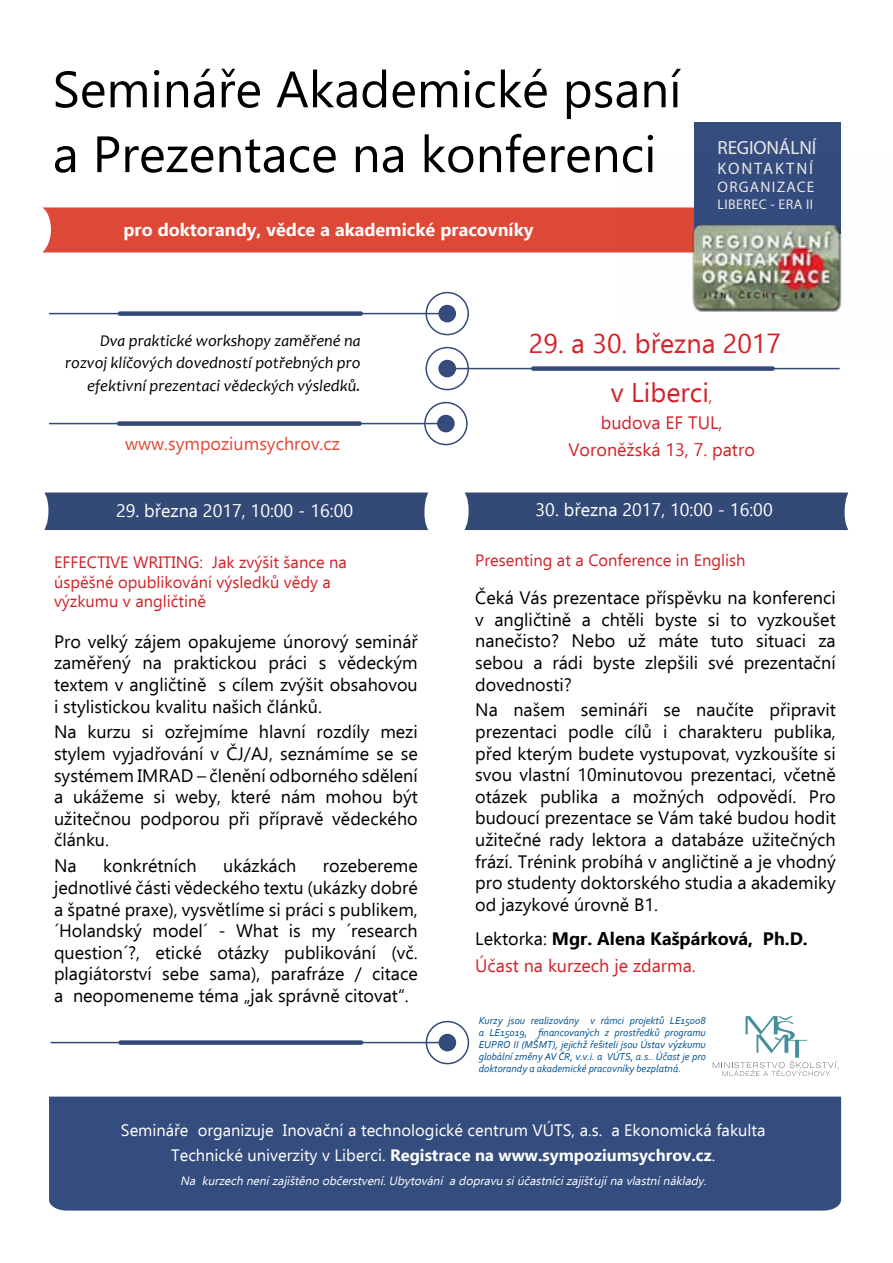
<style>
.page{position:relative;width:893px;height:1263px;background:#fff}
.page>*{position:absolute;margin:0;border:0;box-sizing:border-box;transform-origin:0 0}
.t1{font:51px/64.8px "Ebrima";color:#000}
.t2{font:27px/48.3px "Ebrima";color:#d2232a;text-align:center}
.t3{font:22.5px "Myriad Pro";letter-spacing:-.01em;color:#e6e7e8}
.t4{font:19.2px "Myriad Pro";letter-spacing:-.01em;color:#e6e7e8}
.t5{font:18px/21.6px "Ebrima";color:#000;text-align:justify}
.t6{font:18px/27px "Ebrima";color:#d2232a;text-align:center}
.t7{font:18px "Ebrima";color:#fff}
.t8{font:700 18px "Ebrima";color:#fff}
.t9{font:700 18px "Ebrima";color:#000}
.t10{font:18px "Ebrima";color:#e14a37}
.t11{font:16.65px "Myriad Pro";letter-spacing:.11em;color:#e6e7e8}
.t12{font:16.5px/25.5px "Ebrima";color:#fff;text-align:center}
.t13{font:16.5px/19.5px "Ebrima";color:#d2232a}
.t14{font:italic 16.5px/22.5px "Candara";color:#000;text-align:right}
.t15{font:15.3px "Myriad Pro";letter-spacing:.08em;color:#e6e7e8}
.t16{font:14.1px "Myriad Pro";letter-spacing:.025em;color:#e6e7e8}
.t17{font:italic 12px "Ebrima";color:#fff}
.t18{font:italic 10.5px/12px "Corbel";color:#005293;text-align:justify}
.s1{font-size:16.5px}
.s2{font-weight:400}
.s3{font-weight:700}
</style>
<div class="page">
<div style="left:42px;top:207px;width:170px;height:45px;background:#de4836"></div>
<div style="left:439px;top:361px;width:16px;height:16px;background:#354c7e;border-radius:50%"></div>
<div style="left:438px;top:360px;width:18px;height:17px;border:2px solid #334a77;border-radius:50%"></div>
<div style="left:425px;top:347px;width:44px;height:43px;border:2px solid #334a77;border-radius:50%"></div>
<hr style="left:49px;top:313px;width:398px;height:1px;background:#334a77">
<div style="left:120px;top:311px;width:241px;height:5px;background:#334a77"></div>
<div style="left:438px;top:415px;width:16px;height:17px;background:#354c7e;border-radius:50%"></div>
<div style="left:437px;top:415px;width:18px;height:17px;border:2px solid #334a77;border-radius:50%"></div>
<div style="left:424px;top:402px;width:44px;height:43px;border:2px solid #334a77;border-radius:50%"></div>
<hr style="left:49px;top:423px;width:397px;height:1px;background:#334a77">
<div style="left:119px;top:421px;width:241px;height:5px;background:#334a77"></div>
<div style="left:439px;top:1034px;width:16px;height:17px;background:#354c7e;border-radius:50%"></div>
<div style="left:439px;top:1034px;width:17px;height:17px;border:2px solid #334a77;border-radius:50%"></div>
<div style="left:426px;top:1021px;width:43px;height:43px;border:2px solid #334a77;border-radius:50%"></div>
<hr style="left:51px;top:1042px;width:396px;height:1px;background:#334a77">
<div style="left:121px;top:1040px;width:240px;height:5px;background:#334a77"></div>
<div style="left:49px;top:1096px;width:792px;height:114px;background:#354c7e"></div>
<div style="left:44px;top:492px;width:384px;height:38px;background:#334a77"></div>
<div style="left:464px;top:492px;width:384px;height:38px;background:#334a77"></div>
<div style="left:694px;top:122px;width:147px;height:111px;background:#354c7e"></div>
<img style="left:212px;top:207px;width:630px;height:166px">
<svg style="left:713px;top:1016px;width:126px;height:60px"></svg>
<h1 class="t1" style="left:53px;top:56px;width:630px">Semináře Akademické psaní a Prezentace na konferenci</h1>
<p class="t8" style="left:123px;top:216px;width:412px">pro doktorandy, vědce a akademické pracovníky</p>
<p class="t4" style="left:718px;top:135px;width:100px">REGIONÁLNÍ</p>
<p class="t11" style="left:718px;top:158px;width:97px">KONTAKTNÍ</p>
<p class="t15" style="left:718px;top:178px;width:98px">ORGANIZACE</p>
<p class="t16" style="left:718px;top:196px;width:97px">LIBEREC - ERA II</p>
<p class="t3" style="left:696px;top:183px;width:118px">REGIONÁLNÍ</p>
<p class="t14" style="left:65px;top:329px;width:297px">Dva praktické workshopy zaměřené na rozvoj klíčových dovedností potřebných pro efektivní prezentaci vědeckých výsledků.</p>
<p class="t10" style="left:125px;top:431px;width:216px">www.sympoziumsychrov.cz</p>
<p class="t7" style="left:116px;top:498px;width:239px">29. března 2017, 10:00 - 16:00</p>
<h2 class="t2" style="left:529px;top:319px;width:254px">29. a 30. března 2017 v Liberci<span class="s1">,</span></h2>
<p class="t6" style="left:568px;top:408px;width:188px">budova EF TUL,<br>Voroněžská 13, 7. patro</p>
<p class="t7" style="left:536px;top:497px;width:239px">30. března 2017, 10:00 - 16:00</p>
<p class="t13" style="left:54px;top:552px;width:294px">EFFECTIVE WRITING: Jak zvýšit šance na úspěšné opublikování výsledků vědy a výzkumu v angličtině</p>
<p class="t13" style="left:475px;top:550px;width:272px">Presenting at a Conference in English</p>
<p class="t5" style="left:475px;top:587px;width:362px">Čeká Vás prezentace příspěvku na konferenci v angličtině a chtěli byste si to vyzkoušet nanečisto? Nebo už máte tuto situaci za sebou a rádi byste zlepšili své prezentační dovednosti?</p>
<p class="t5" style="left:475px;top:699px;width:362px">Na našem semináři se naučíte připravit prezentaci podle cílů i charakteru publika, před kterým budete vystupovat, vyzkoušíte si svou vlastní 10minutovou prezentaci, včetně otázek publika a možných odpovědí. Pro budoucí prezentace se Vám také budou hodit užitečné rady lektora a databáze užitečných frází. Trénink probíhá v angličtině a je vhodný pro studenty doktorského studia a akademiky od jazykové úrovně B1.</p>
<p class="t9" style="left:475px;top:925px;width:334px"><span class="s2">Lektorka:</span> Mgr. Alena Kašpárková, Ph.D.</p>
<p class="t5" style="left:54px;top:630px;width:365px">Pro velký zájem opakujeme únorový seminář zaměřený na praktickou práci s vědeckým textem v angličtině s cílem zvýšit obsahovou i stylistickou kvalitu našich článků.</p>
<p class="t5" style="left:54px;top:721px;width:365px">Na kurzu si ozřejmíme hlavní rozdíly mezi stylem vyjadřování v ČJ/AJ, seznámíme se se systémem IMRAD – členění odborného sdělení a ukážeme si weby, které nám mohou být užitečnou podporou při přípravě vědeckého článku.</p>
<p class="t5" style="left:54px;top:855px;width:24px">Na</p>
<p class="t5" style="left:103px;top:855px;width:95px">konkrétních</p>
<p class="t5" style="left:223px;top:855px;width:75px">ukázkách</p>
<p class="t5" style="left:54px;top:855px;width:365px;text-indent:269px">rozebereme jednotlivé části vědeckého textu (ukázky dobré a špatné praxe), vysvětlíme si práci s publikem, ´Holandský model´ - What is my ´research question´?, etické otázky publikování (vč. plagiátorství sebe sama), parafráze / citace a neopomeneme téma „jak správně citovat“.</p>
<p class="t6" style="left:475px;top:952px;width:222px">Účast na kurzech je zdarma.</p>
<p class="t18" style="left:479px;top:1014px;width:229px">Kurzy jsou realizovány v rámci projektů LE15008 a LE15019, financovaných z prostředků programu EUPRO II (MŠMT), jejichž řešiteli jsou Ústav výzkumu globální změny AV ČR, v.v.i. a VÚTS, a.s.. Účast je pro doktorandy a akademické pracovníky bezplatná.</p>
<p class="t12" style="left:121px;top:1117px;width:646px">Semináře organizuje Inovační a technologické centrum VÚTS, a.s. a Ekonomická fakulta<br>Technické univerzity v Liberci. <span class="s3">Registrace na www.sympoziumsychrov.cz</span>.</p>
<p class="t17" style="left:180px;top:1172px;width:531px">Na kurzech nenízajištěno občerstvení.Ubytování a dopravu siúčastnícizajišťujína vlastnínáklady.</p>
</div>
